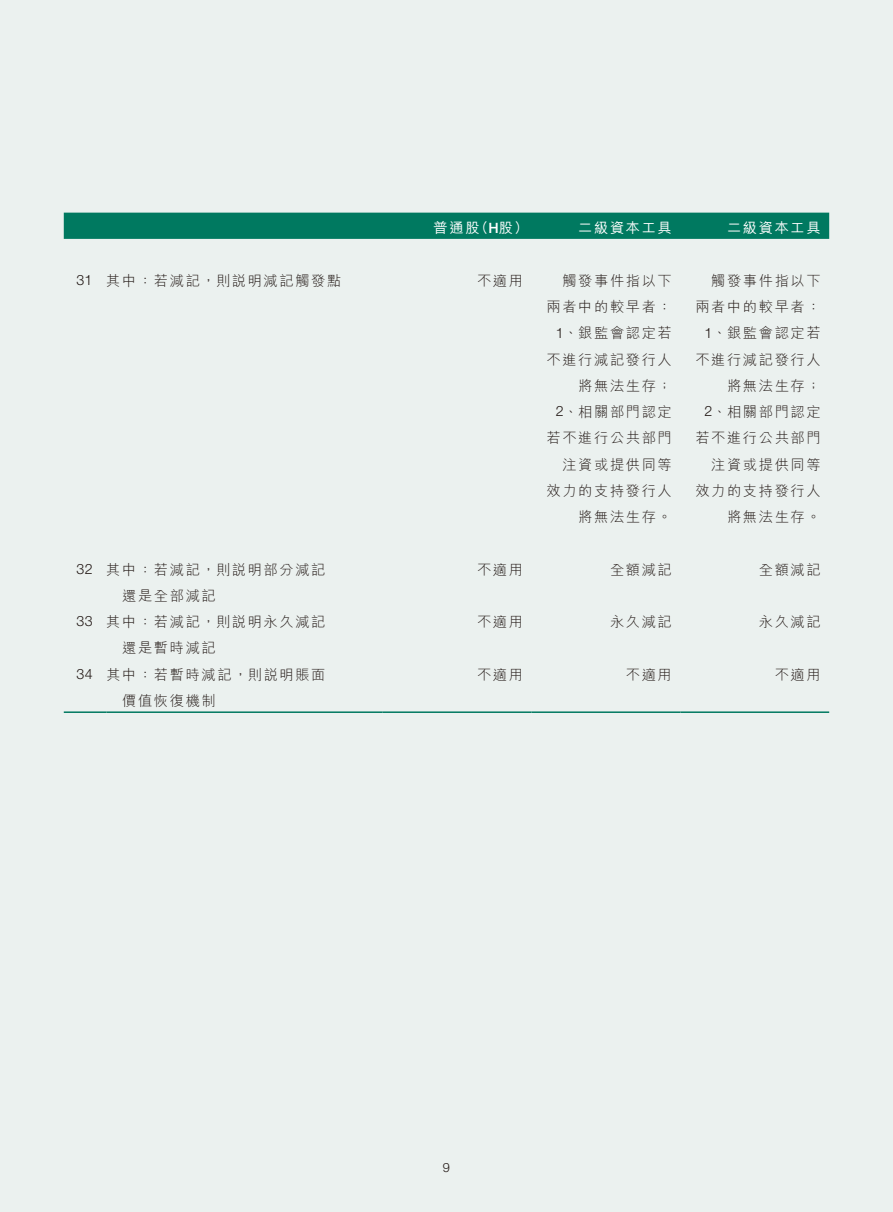
<style>
.page{position:relative;width:893px;height:1212px;background:#ebf1ef}
.page>*{position:absolute;margin:0;border:0;box-sizing:border-box;transform-origin:0 0}
.t1{font:300 14.25px/26.2px "M Hei HK";letter-spacing:.115em;color:#231916}
.t2{font:500 14.25px "M Hei HK";letter-spacing:.115em;color:#fff}
.t3{font:300 12.75px "Helvetica Neue";color:#231916}
.s1{font-family:"Helvetica Neue"}
</style>
<div class="page">
<div style="left:64px;top:213px;width:765px;height:26px;background:#007960"></div>
<hr style="left:64px;top:711px;width:42px;height:2px;background:#007960">
<hr style="left:106px;top:711px;width:277px;height:2px;background:#007960">
<hr style="left:383px;top:711px;width:148px;height:2px;background:#007960">
<hr style="left:531px;top:711px;width:149px;height:2px;background:#007960">
<hr style="left:680px;top:711px;width:149px;height:2px;background:#007960">
<p class="t2" style="left:434px;top:218px;width:96px">普通股（<span class="s1">H</span>股）</p>
<p class="t2" style="left:578px;top:218px;width:95px">二級資本工具</p>
<p class="t2" style="left:727px;top:218px;width:95px">二級資本工具</p>
<p class="t1" style="left:77px;top:267px;width:266px"><span class="s1">31</span> 其中：若減記，則說明減記觸發點</p>
<p class="t1" style="left:477px;top:267px;width:47px">不適用</p>
<p class="t1" style="left:546px;top:267px;width:127px;text-align:right">觸發事件指以下兩者中的較早者：<br><span class="s1">1</span>、銀監會認定若不進行減記發行人將無法生存；<br><span class="s1">2</span>、相關部門認定若不進行公共部門注資或提供同等效力的支持發行人將無法生存。</p>
<p class="t1" style="left:695px;top:267px;width:127px;text-align:right">觸發事件指以下兩者中的較早者：<br><span class="s1">1</span>、銀監會認定若不進行減記發行人將無法生存；<br><span class="s1">2</span>、相關部門認定若不進行公共部門注資或提供同等效力的支持發行人將無法生存。</p>
<p class="t1" style="left:106px;top:556px;width:221px;text-indent:-30px"><span class="s1">32</span> 其中：若減記，則說明部分減記　還是全部減記</p>
<p class="t1" style="left:477px;top:556px;width:47px">不適用</p>
<p class="t1" style="left:610px;top:556px;width:63px">全額減記</p>
<p class="t1" style="left:759px;top:556px;width:63px">全額減記</p>
<p class="t1" style="left:106px;top:608px;width:221px;text-indent:-30px"><span class="s1">33</span> 其中：若減記，則說明永久減記　還是暫時減記</p>
<p class="t1" style="left:477px;top:608px;width:47px">不適用</p>
<p class="t1" style="left:610px;top:608px;width:63px">永久減記</p>
<p class="t1" style="left:759px;top:608px;width:63px">永久減記</p>
<p class="t1" style="left:106px;top:661px;width:221px;text-indent:-30px"><span class="s1">34</span> 其中：若暫時減記，則說明賬面　價值恢復機制</p>
<p class="t1" style="left:477px;top:661px;width:47px">不適用</p>
<p class="t1" style="left:626px;top:661px;width:47px">不適用</p>
<p class="t1" style="left:775px;top:661px;width:47px">不適用</p>
<p class="t3" style="left:443px;top:1159px;width:9px">9</p>
</div>
